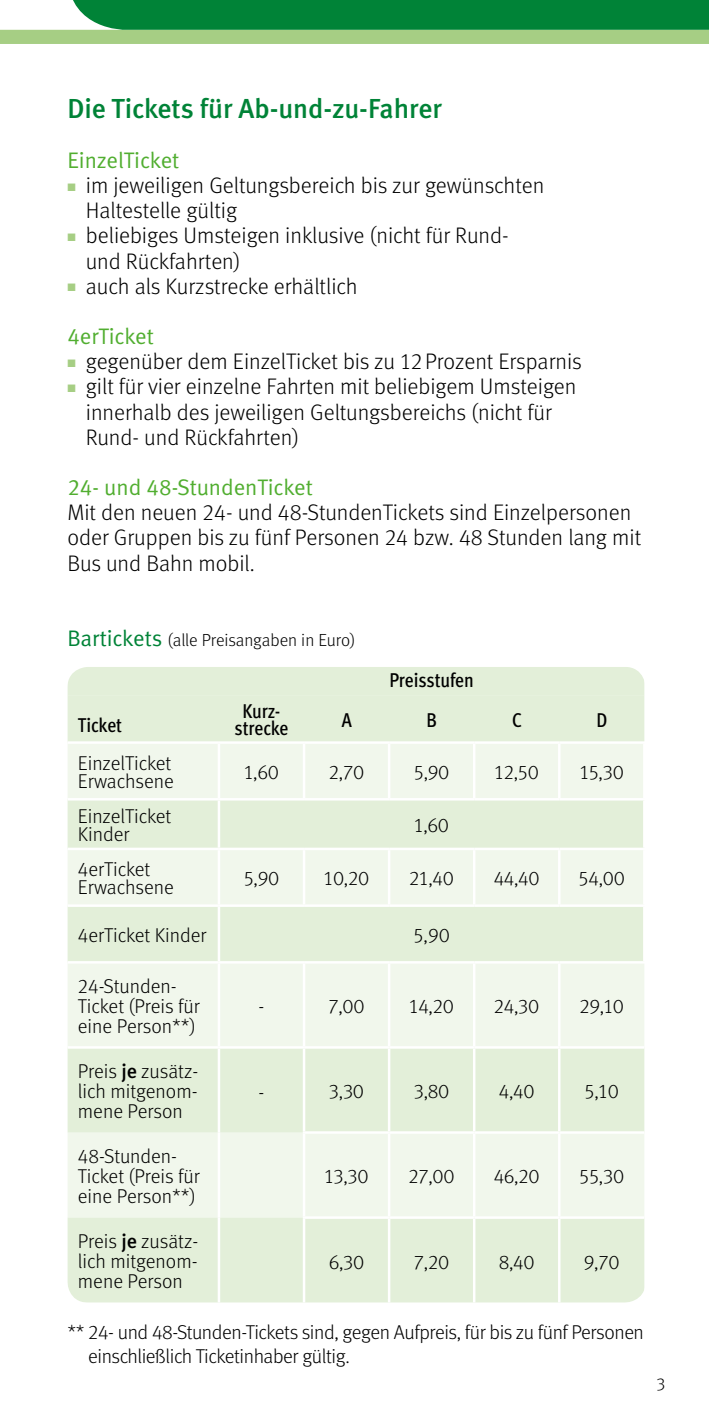
<style>
.page{position:relative;width:709px;height:1418px;background:#fff}
.page>*{position:absolute;margin:0;border:0;box-sizing:border-box;transform-origin:0 0}
.t1{font:27.5px "Meta Medium LF";color:#008337}
.t2{font:22.5px/25.2px "Meta Light LF";color:#000}
.t3{font:22.5px "Meta Normal LF";color:#51ae30}
.t4{font:20px/20px "Meta Light LF";letter-spacing:-.01em;color:#000}
.t5{font:20px/17.5px "Meta Cond Medium LF";letter-spacing:-.005em;color:#000;text-align:center}
.t6{font:17.5px "Meta Light LF";color:#000}
.s1{font-family:"European Pi Three";font-size:12.5px;color:#a6ce84}
.s2{font-family:"Meta Normal LF";font-size:22.5px;color:#008337}
.s3{font-family:"Meta Medium LF"}
</style>
<div class="page">
<div style="left:67px;top:667px;width:577px;height:74px;background:#e3efd9"></div>
<div style="left:68px;top:744px;width:575px;height:54px;background:#f1f7ec"></div>
<svg style="left:67px;top:800px;width:577px;height:502px;background:#e9f2e2"></svg>
<hr style="left:67px;top:847px;width:152px;height:3px;background:#fff">
<hr style="left:67px;top:961px;width:152px;height:2px;background:#fff">
<hr style="left:67px;top:1046px;width:152px;height:2px;background:#fff">
<hr style="left:219px;top:1046px;width:85px;height:2px;background:#fff">
<hr style="left:218px;top:800px;width:2px;height:47px;background:#fff">
<hr style="left:218px;top:906px;width:2px;height:55px;background:#fff">
<hr style="left:218px;top:963px;width:2px;height:83px;background:#fff">
<hr style="left:218px;top:1048px;width:2px;height:84px;background:#fff">
<hr style="left:218px;top:1132px;width:2px;height:85px;background:#fff">
<hr style="left:218px;top:1217px;width:2px;height:85px;background:#fff">
<hr style="left:67px;top:904px;width:152px;height:2px;background:#fff">
<hr style="left:303px;top:963px;width:2px;height:83px;background:#fff">
<hr style="left:303px;top:1048px;width:2px;height:83px;background:#fff">
<hr style="left:303px;top:1133px;width:2px;height:83px;background:#fff">
<hr style="left:303px;top:1218px;width:2px;height:84px;background:#fff">
<hr style="left:304px;top:961px;width:85px;height:2px;background:#fff">
<hr style="left:304px;top:1046px;width:85px;height:2px;background:#fff">
<hr style="left:303px;top:1131px;width:86px;height:2px;background:#fff">
<hr style="left:303px;top:1216px;width:86px;height:2px;background:#fff">
<hr style="left:388px;top:963px;width:2px;height:83px;background:#fff">
<hr style="left:388px;top:1048px;width:2px;height:83px;background:#fff">
<hr style="left:388px;top:1133px;width:2px;height:83px;background:#fff">
<hr style="left:388px;top:1218px;width:2px;height:84px;background:#fff">
<hr style="left:389px;top:961px;width:85px;height:2px;background:#fff">
<hr style="left:389px;top:1046px;width:85px;height:2px;background:#fff">
<hr style="left:389px;top:1131px;width:85px;height:2px;background:#fff">
<hr style="left:389px;top:1216px;width:85px;height:2px;background:#fff">
<hr style="left:473px;top:963px;width:2px;height:83px;background:#fff">
<hr style="left:473px;top:1048px;width:2px;height:83px;background:#fff">
<hr style="left:473px;top:1133px;width:2px;height:83px;background:#fff">
<hr style="left:473px;top:1218px;width:2px;height:84px;background:#fff">
<hr style="left:474px;top:961px;width:85px;height:2px;background:#fff">
<hr style="left:474px;top:1046px;width:85px;height:2px;background:#fff">
<hr style="left:474px;top:1131px;width:85px;height:2px;background:#fff">
<hr style="left:474px;top:1216px;width:85px;height:2px;background:#fff">
<hr style="left:558px;top:963px;width:2px;height:83px;background:#fff">
<hr style="left:558px;top:1048px;width:2px;height:83px;background:#fff">
<hr style="left:558px;top:1133px;width:2px;height:83px;background:#fff">
<hr style="left:558px;top:1218px;width:2px;height:84px;background:#fff">
<hr style="left:559px;top:961px;width:86px;height:2px;background:#fff">
<hr style="left:559px;top:1046px;width:85px;height:2px;background:#fff">
<hr style="left:559px;top:1131px;width:85px;height:2px;background:#fff">
<hr style="left:559px;top:1216px;width:85px;height:2px;background:#fff">
<hr style="left:219px;top:961px;width:85px;height:2px;background:#fff">
<hr style="left:219px;top:847px;width:85px;height:3px;background:#fff">
<hr style="left:218px;top:850px;width:2px;height:54px;background:#fff">
<hr style="left:304px;top:847px;width:85px;height:3px;background:#fff">
<hr style="left:303px;top:850px;width:2px;height:54px;background:#fff">
<hr style="left:389px;top:847px;width:85px;height:3px;background:#fff">
<hr style="left:388px;top:850px;width:2px;height:54px;background:#fff">
<hr style="left:474px;top:847px;width:85px;height:3px;background:#fff">
<hr style="left:473px;top:850px;width:2px;height:54px;background:#fff">
<hr style="left:559px;top:847px;width:86px;height:3px;background:#fff">
<hr style="left:558px;top:850px;width:2px;height:54px;background:#fff">
<hr style="left:643px;top:850px;width:2px;height:54px;background:#fff">
<hr style="left:219px;top:904px;width:85px;height:2px;background:#fff">
<hr style="left:304px;top:904px;width:85px;height:2px;background:#fff">
<hr style="left:389px;top:904px;width:85px;height:2px;background:#fff">
<hr style="left:474px;top:904px;width:85px;height:2px;background:#fff">
<hr style="left:559px;top:904px;width:86px;height:2px;background:#fff">
<hr style="left:218px;top:743px;width:2px;height:55px;background:#fff">
<hr style="left:303px;top:743px;width:2px;height:55px;background:#fff">
<hr style="left:388px;top:743px;width:2px;height:55px;background:#fff">
<hr style="left:473px;top:743px;width:2px;height:55px;background:#fff">
<hr style="left:558px;top:743px;width:2px;height:55px;background:#fff">
<hr style="left:643px;top:800px;width:2px;height:47px;background:#fff">
<hr style="left:643px;top:906px;width:2px;height:55px;background:#fff">
<svg style="left:0;top:0;width:709px;height:44px;background:#4ba561"></svg>
<h1 class="t1" style="left:67px;top:92px;width:376px">Die Tickets für Ab-und-zu-Fahrer</h1>
<p class="t3" style="left:67px;top:147px;width:113px">EinzelTicket</p>
<p class="t2" style="left:67px;top:172px;width:478px"><span class="s1">K</span> im jeweiligen Geltungsbereich bis zur gewünschten</p>
<p class="t2" style="left:86px;top:198px;width:153px">Haltestelle gültig</p>
<p class="t2" style="left:67px;top:223px;width:443px"><span class="s1">K</span> beliebiges Umsteigen inklusive (nicht für Rund-</p>
<p class="t2" style="left:86px;top:248px;width:156px">und Rückfahrten)</p>
<p class="t2" style="left:67px;top:273px;width:292px"><span class="s1">K</span> auch als Kurzstrecke erhältlich</p>
<p class="t3" style="left:67px;top:323px;width:88px">4erTicket</p>
<p class="t2" style="left:67px;top:349px;width:516px"><span class="s1">K</span> gegenüber dem EinzelTicket bis zu 12Prozent Ersparnis</p>
<p class="t2" style="left:67px;top:374px;width:510px"><span class="s1">K</span> gilt für vier einzelne Fahrten mit beliebigem Umsteigen</p>
<p class="t2" style="left:86px;top:399px;width:467px">innerhalb des jeweiligen Geltungsbereichs (nicht für</p>
<p class="t2" style="left:86px;top:424px;width:215px">Rund- und Rückfahrten)</p>
<p class="t3" style="left:67px;top:474px;width:247px">24- und 48-StundenTicket</p>
<p class="t2" style="left:67px;top:499px;width:575px">Mit den neuen 24- und 48-StundenTickets sind Einzelpersonen oder Gruppen bis zu fünf Personen 24 bzw. 48 Stunden lang mit<br>Bus und Bahn mobil.</p>
<p class="t6" style="left:67px;top:630px;width:290px"><span class="s2">Bartickets</span> (alle Preisangaben in Euro)</p>
<p class="t5" style="left:389px;top:671px;width:86px">Preisstufen</p>
<p class="t5" style="left:78px;top:716px;width:46px">Ticket</p>
<p class="t5" style="left:234px;top:702px;width:55px">Kurz&shy;strecke</p>
<p class="t5" style="left:342px;top:711px;width:12px">A</p>
<p class="t5" style="left:426px;top:711px;width:12px">B</p>
<p class="t5" style="left:512px;top:711px;width:11px">C</p>
<p class="t5" style="left:596px;top:711px;width:12px">D</p>
<p class="t4" style="left:78px;top:754px;width:97px;line-height:17.5px">EinzelTicket<br>Erwachsene</p>
<p class="t4" style="left:244px;top:761px;width:36px">1,60</p>
<p class="t4" style="left:329px;top:761px;width:37px">2,70</p>
<p class="t4" style="left:414px;top:761px;width:37px">5,90</p>
<p class="t4" style="left:494px;top:761px;width:46px">12,50</p>
<p class="t4" style="left:579px;top:761px;width:46px">15,30</p>
<p class="t4" style="left:78px;top:807px;width:95px;line-height:17.5px">EinzelTicket<br>Kinder</p>
<p class="t4" style="left:414px;top:815px;width:36px">1,60</p>
<p class="t4" style="left:78px;top:860px;width:97px;line-height:17.5px">4erTicket<br>Erwachsene</p>
<p class="t4" style="left:244px;top:868px;width:37px">5,90</p>
<p class="t4" style="left:324px;top:868px;width:47px">10,20</p>
<p class="t4" style="left:409px;top:868px;width:46px">21,40</p>
<p class="t4" style="left:493px;top:868px;width:47px">44,40</p>
<p class="t4" style="left:578px;top:868px;width:48px">54,00</p>
<p class="t4" style="left:78px;top:924px;width:130px">4erTicket Kinder</p>
<p class="t4" style="left:413px;top:924px;width:38px">5,90</p>
<p class="t4" style="left:78px;top:975px;width:123px">24-Stunden-<br>Ticket (Preis für eine Person**)</p>
<p class="t4" style="left:258px;top:995px;width:7px">-</p>
<p class="t4" style="left:328px;top:995px;width:38px">7,00</p>
<p class="t4" style="left:409px;top:995px;width:46px">14,20</p>
<p class="t4" style="left:494px;top:995px;width:47px">24,30</p>
<p class="t4" style="left:579px;top:995px;width:46px">29,10</p>
<p class="t4" style="left:78px;top:1060px;width:122px;text-align:justify">Preis <span class="s3">je</span> zusätz&shy;lich mitgenom&shy;mene Person</p>
<p class="t4" style="left:78px;top:1145px;width:123px">48-Stunden-<br>Ticket (Preis für eine Person**)</p>
<p class="t4" style="left:78px;top:1230px;width:122px;text-align:justify">Preis <span class="s3">je</span> zusätz&shy;lich mitgenom&shy;mene Person</p>
<p class="t4" style="left:258px;top:1081px;width:7px">-</p>
<p class="t4" style="left:329px;top:1080px;width:37px">3,30</p>
<p class="t4" style="left:414px;top:1080px;width:37px">3,80</p>
<p class="t4" style="left:499px;top:1080px;width:37px">4,40</p>
<p class="t4" style="left:584px;top:1080px;width:36px">5,10</p>
<p class="t4" style="left:324px;top:1165px;width:46px">13,30</p>
<p class="t4" style="left:408px;top:1165px;width:48px">27,00</p>
<p class="t4" style="left:494px;top:1165px;width:47px">46,20</p>
<p class="t4" style="left:579px;top:1165px;width:46px">55,30</p>
<p class="t4" style="left:329px;top:1251px;width:37px">6,30</p>
<p class="t4" style="left:414px;top:1251px;width:37px">7,20</p>
<p class="t4" style="left:498px;top:1251px;width:37px">8,40</p>
<p class="t4" style="left:584px;top:1251px;width:37px">9,70</p>
<p class="t4" style="left:88px;top:1319px;width:557px;line-height:24px;text-indent:-21px">** 24- und 48-Stunden-Tickets sind, gegen Aufpreis, für bis zu fünf Personen einschließlich Ticketinhaber gültig.</p>
<p class="t6" style="left:656px;top:1373px;width:10px">3</p>
</div>
